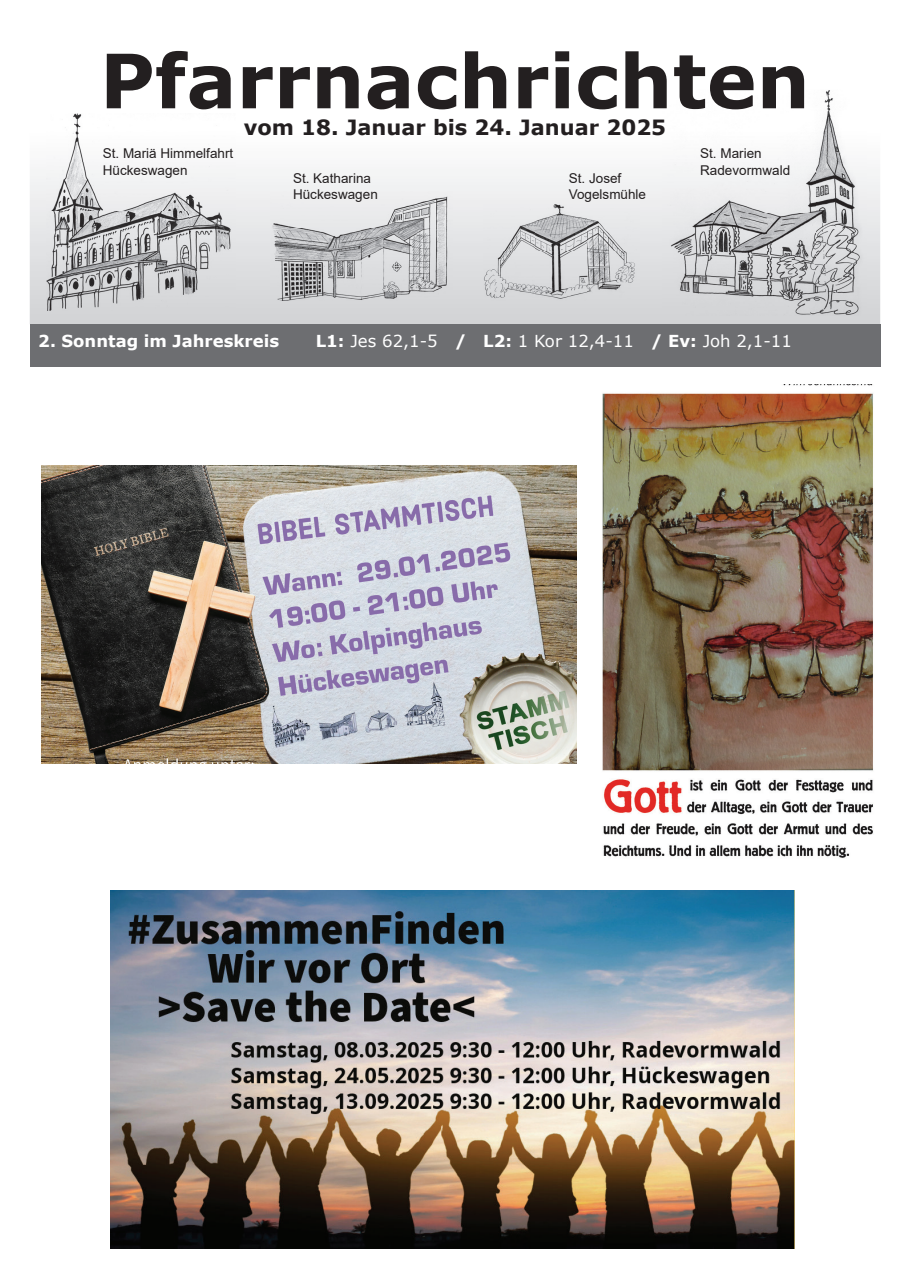
<style>
.page{position:relative;width:910px;height:1280px;background:#fff}
.page>*{position:absolute;margin:0;border:0;box-sizing:border-box;transform-origin:0 0}
.t1{font:700 75px "Verdana";color:#231f20}
.t2{font:700 21px "Verdana";color:#231f20}
.t3{font:16.5px "Verdana";color:#fff}
.t4{font:700 16.5px "Verdana";color:#fff}
.t5{font:13.5px/16.2px "Arial";color:#231f20}
.s1{font-weight:700}
</style>
<div class="page">
<svg style="left:30px;top:169px;width:850px;height:155px"></svg>
<div style="left:30px;top:324px;width:850px;height:43px;background:#6d6e71"></div>
<img style="left:662px;top:90px;width:204px;height:225px">
<img style="left:662px;top:90px;width:142px;height:19px">
<img style="left:483px;top:202px;width:157px;height:98px">
<img style="left:270px;top:192px;width:183px;height:109px">
<img style="left:46px;top:113px;width:190px;height:198px">
<img style="left:111px;top:891px;width:684px;height:358px">
<img style="left:42px;top:466px;width:535px;height:298px">
<img style="left:602px;top:385px;width:271px;height:473px">
<h1 class="t1" style="left:100px;top:28px;width:712px">Pfarrnachrichten</h1>
<h2 class="t2" style="left:244px;top:113px;width:424px">vom 18. Januar bis 24. Januar 2025</h2>
<p class="t5" style="left:103px;top:146px;width:132px">St. Mariä Himmelfahrt<br>Hückeswagen</p>
<p class="t5" style="left:700px;top:146px;width:92px">St. Marien<br>Radevormwald</p>
<p class="t5" style="left:293px;top:170px;width:86px">St. Katharina<br>Hückeswagen</p>
<p class="t5" style="left:569px;top:170px;width:79px">St. Josef<br>Vogelsmühle</p>
<p class="t4" style="left:38px;top:329px;width:242px">2. Sonntag im Jahreskreis</p>
<p class="t3" style="left:316px;top:330px;width:478px"><span class="s1">L1:</span> Jes 62,1-5 <span class="s1">/ L2:</span> 1 Kor 12,4-11 <span class="s1">/ Ev:</span> Joh 2,1-11</p>
</div>
